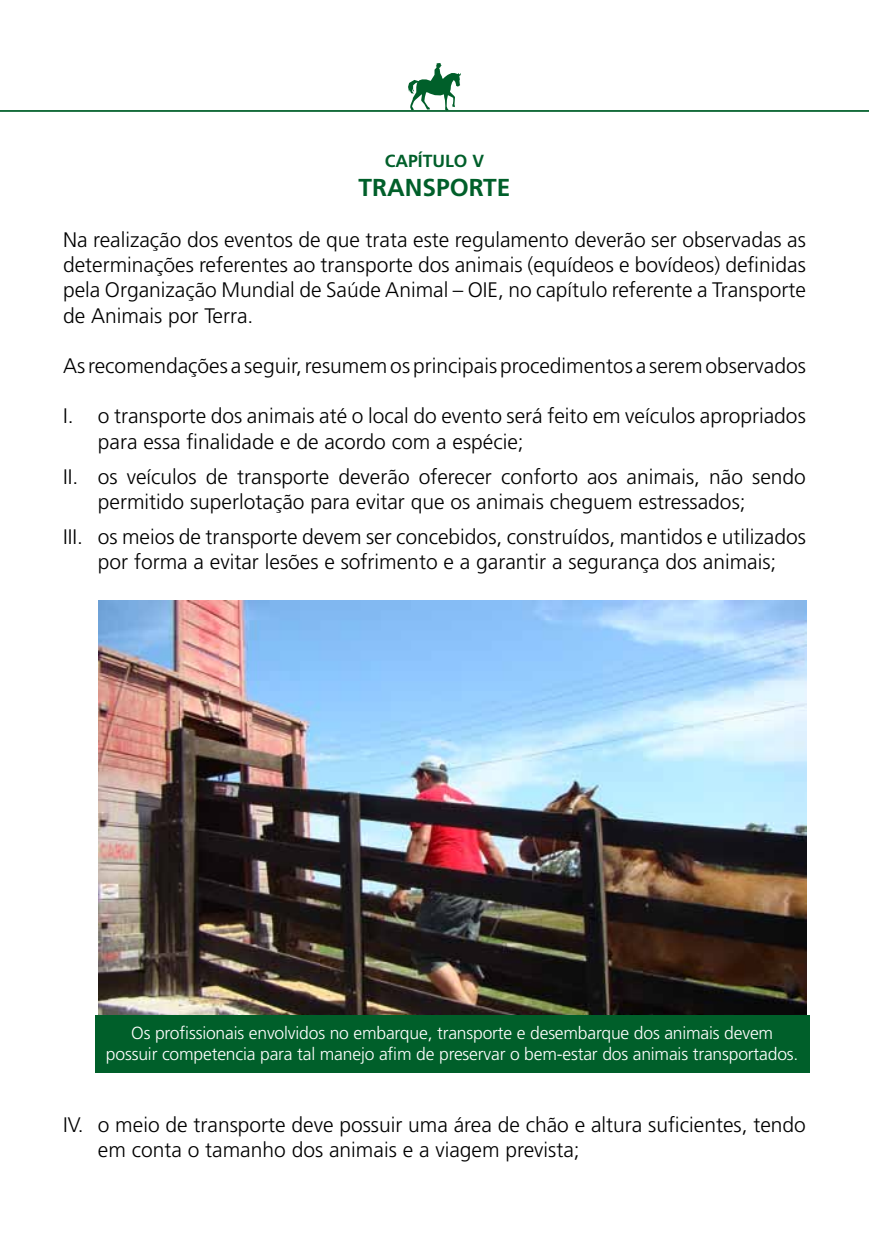
<style>
.page{position:relative;width:869px;height:1241px;background:#fff}
.page>*{position:absolute;margin:0;border:0;box-sizing:border-box;transform-origin:0 0}
.t1{font:700 24.5px "Frutiger LT Std";color:#005f2a}
.t2{font:300 21px/25.2px "Frutiger LT Std";color:#000}
.t3{font:300 17.5px/21px "Frutiger LT Std";letter-spacing:-.01em;color:#fff;text-align:center}
.t4{font:700 17.5px "Frutiger LT Std";color:#005f2a}
</style>
<div class="page">
<img style="left:98px;top:600px;width:707px;height:414px">
<div style="left:95px;top:1014px;width:714px;height:57px;background:#005f2a"></div>
<svg style="left:408px;top:63px;width:52px;height:47px"></svg>
<hr style="left:0;top:110px;width:868px;height:2px;background:#005f2a">
<p class="t4" style="left:384px;top:151px;width:101px">CAPÍTULO V</p>
<p class="t1" style="left:358px;top:173px;width:154px">TRANSPORTE</p>
<p class="t2" style="left:63px;top:227px;width:744px;text-align:justify">Na realização dos eventos de que trata este regulamento deverão ser observadas as determinações referentes ao transporte dos animais (equídeos e bovídeos) definidas pela Organização Mundial de Saúde Animal – OIE, no capítulo referente a Transporte de Animais por Terra.</p>
<p class="t2" style="left:63px;top:353px;width:744px">As recomendações a seguir, resumem os principais procedimentos a serem observados</p>
<p class="t2" style="left:98px;top:404px;width:709px;text-indent:-35px">I. o transporte dos animais até o local do evento será feito em veículos apropriados para essa finalidade e de acordo com a espécie;</p>
<p class="t2" style="left:98px;top:464px;width:709px;text-indent:-35px">II. os veículos de transporte deverão oferecer conforto aos animais, não sendo permitido superlotação para evitar que os animais cheguem estressados;</p>
<p class="t2" style="left:63px;top:524px;width:744px;text-align:center">III. os meios de transporte devem ser concebidos, construídos, mantidos e utilizados por forma a evitar lesões e sofrimento e a garantir a segurança dos animais;</p>
<p class="t3" style="left:106px;top:1022px;width:693px">Os profissionais envolvidos no embarque, transporte e desembarque dos animais devem possuir competencia para tal manejo afim de preservar o bem-estar dos animais transportados.</p>
<p class="t2" style="left:98px;top:1111px;width:709px;text-indent:-35px">IV. o meio de transporte deve possuir uma área de chão e altura suficientes, tendo em conta o tamanho dos animais e a viagem prevista;</p>
</div>
